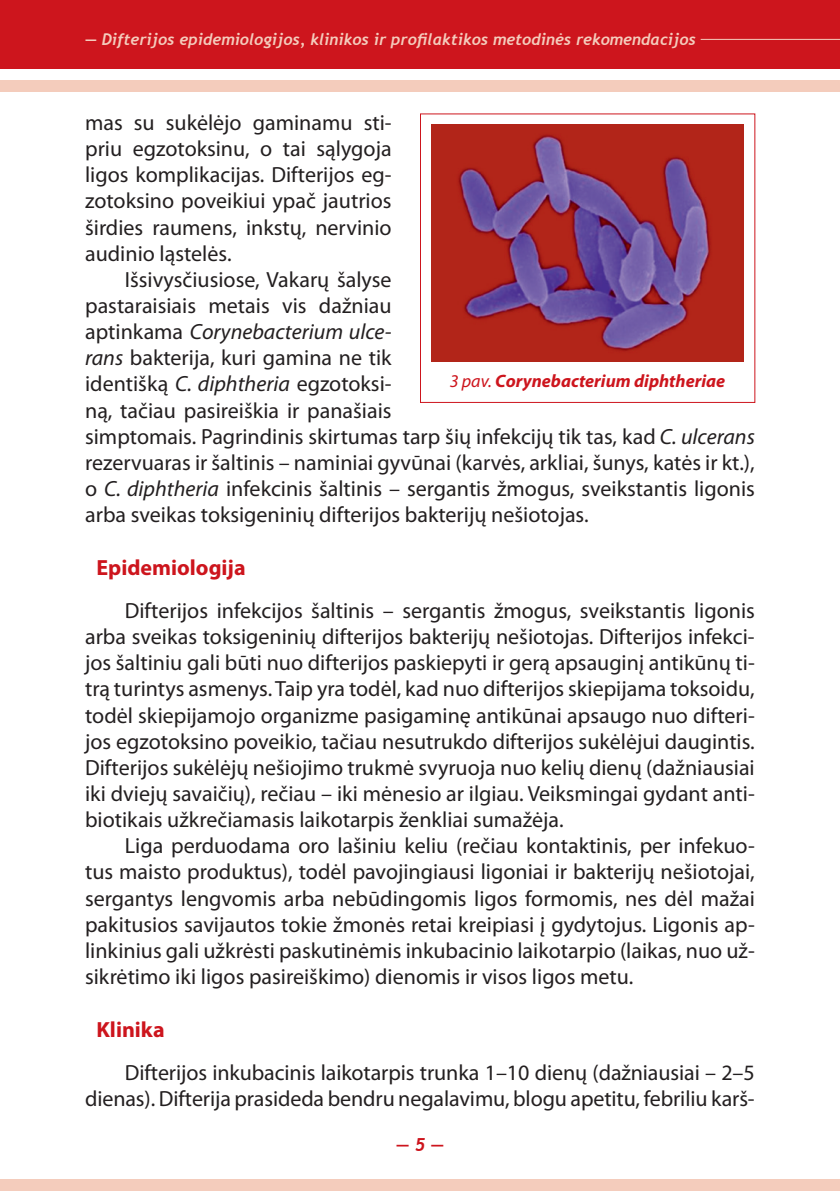
<style>
.page{position:relative;width:840px;height:1191px;background:#fff}
.page>*{position:absolute;margin:0;border:0;box-sizing:border-box;transform-origin:0 0}
.t1{font:22px/26.2px "Myriad Pro";color:#231f20;text-align:justify}
.t2{font:700 22px "Myriad Pro";color:#cd151d}
.t3{font:italic 700 18px "Myriad Pro";color:#cd151d}
.t4{font:italic 700 18px "Trebuchet";color:#cd151d}
.t5{font:italic 700 16px "Trebuchet";color:#f4ccbc}
.s1{font-style:italic}
.s2{font-weight:400}
</style>
<div class="page">
<div style="left:0;top:0;width:839px;height:69px;background:#cd151d"></div>
<div style="left:0;top:80px;width:839px;height:11px;background:#f4ccbc"></div>
<hr style="left:700px;top:39px;width:139px;height:1px;background:#f4ccbc">
<div style="left:0;top:1179px;width:839px;height:12px;background:#f4ccbc"></div>
<img style="left:431px;top:125px;width:312px;height:237px">
<div style="left:420px;top:113px;width:335px;height:290px;border:1px solid #cd151d"></div>
<p class="t5" style="left:85px;top:29px;width:612px">— Difterijos epidemiologijos, klinikos ir profilaktikos metodinės rekomendacijos</p>
<p class="t1" style="left:85px;top:109px;width:308px">mas su sukėlėjo gaminamu sti&shy;priu egzotoksinu, o tai sąlygoja ligos komplikacijas. Difterijos eg&shy;zotoksino poveikiui ypač jautrios širdies raumens, inkstų, nervinio audinio ląstelės.</p>
<p class="t1" style="left:85px;top:266px;width:671px;text-align:left;text-indent:40px">Išsivysčiusiose, Vakarų šalyse<br>pastaraisiais metais vis dažniau<br>aptinkama <span class="s1">Corynebacterium ulce-<br>rans</span> bakterija, kuri gamina ne tik<br>identišką <span class="s1">C. diphtheria</span> egzotoksi-<br>ną, tačiau pasireiškia ir panašiais<br>simptomais. Pagrindinis skirtumas tarp šių infekcijų tik tas, kad <span class="s1">C. ulcerans </span>rezervuaras ir šaltinis – naminiai gyvūnai (karvės, arkliai, šunys, katės ir kt.), o <span class="s1">C. diphtheria</span> infekcinis šaltinis – sergantis žmogus, sveikstantis ligonis arba sveikas toksigeninių difterijos bakterijų nešiotojas.</p>
<p class="t2" style="left:96px;top:553px;width:151px">Epidemiologija</p>
<p class="t1" style="left:85px;top:597px;width:671px;text-indent:40px">Difterijos infekcijos šaltinis – sergantis žmogus, sveikstantis ligonis arba sveikas toksigeninių difterijos bakterijų nešiotojas. Difterijos infekci&shy;jos šaltiniu gali būti nuo difterijos paskiepyti ir gerą apsauginį antikūnų ti&shy;trą turintys asmenys. Taip yra todėl, kad nuo difterijos skiepijama toksoidu, todėl skiepijamojo organizme pasigaminę antikūnai apsaugo nuo difteri&shy;jos egzotoksino poveikio, tačiau nesutrukdo difterijos sukėlėjui daugintis.<br>Difterijos sukėlėjų nešiojimo trukmė svyruoja nuo kelių dienų (dažniausiai iki dviejų savaičių), rečiau – iki mėnesio ar ilgiau. Veiksmingai gydant anti&shy;biotikais užkrečiamasis laikotarpis ženkliai sumažėja.</p>
<p class="t1" style="left:85px;top:832px;width:671px;text-indent:40px">Liga perduodama oro lašiniu keliu (rečiau kontaktinis, per infekuo&shy;tus maisto produktus), todėl pavojingiausi ligoniai ir bakterijų nešiotojai, sergantys lengvomis arba nebūdingomis ligos formomis, nes dėl mažai pakitusios savijautos tokie žmonės retai kreipiasi į gydytojus. Ligonis ap&shy;linkinius gali užkrėsti paskutinėmis inkubacinio laikotarpio (laikas, nuo už&shy;sikrėtimo iki ligos pasireiškimo) dienomis ir visos ligos metu.</p>
<p class="t2" style="left:96px;top:1015px;width:70px">Klinika</p>
<p class="t1" style="left:85px;top:1059px;width:670px;text-align:right">Difterijos inkubacinis laikotarpis trunka 1–10 dienų (dažniausiai – 2–5 dienas). Difterija prasideda bendru negalavimu, blogu apetitu, febriliu karš-</p>
<p class="t3" style="left:449px;top:369px;width:277px"><span class="s2">3 pav.</span> Corynebacterium diphtheriae</p>
<p class="t4" style="left:396px;top:1133px;width:49px">— 5 —</p>
</div>
